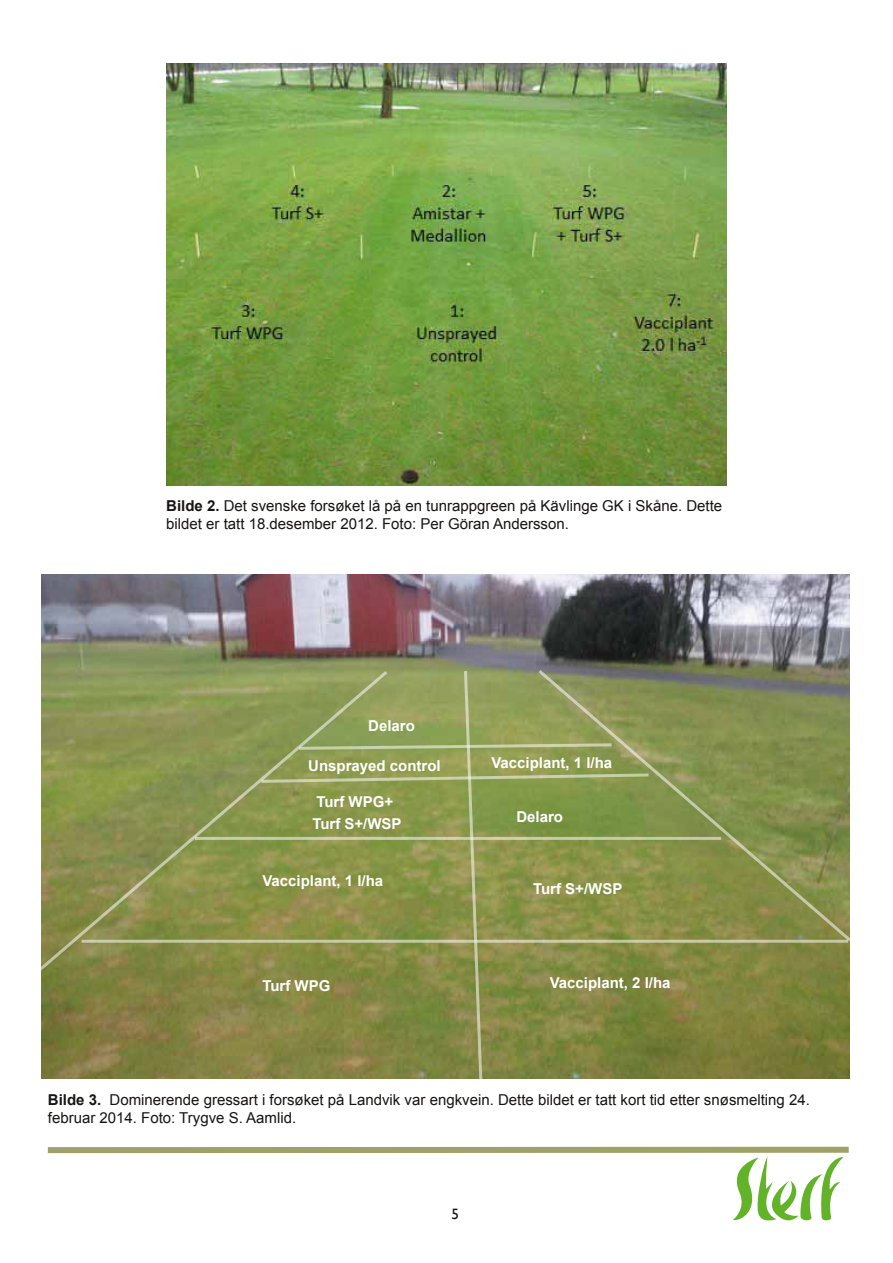
<style>
.page{position:relative;width:893px;height:1263px;background:#fff}
.page>*{position:absolute;margin:0;border:0;box-sizing:border-box;transform-origin:0 0}
.t1{font:15px/18px "Arial";color:#161514}
.t2{font:700 15px/21.6px "Arial";color:#fff}
.t3{font:15px "Gill Sans";color:#161514}
.s1{font-weight:700}
</style>
<div class="page">
<svg style="left:733px;top:1157px;width:110px;height:63px"></svg>
<div style="left:48px;top:1147px;width:801px;height:6px;background:#9fa166"></div>
<img style="left:42px;top:574px;width:808px;height:504px">
<svg style="left:41px;top:669px;width:219px;height:308px;background:#8a914f"></svg>
<svg style="left:537px;top:668px;width:313px;height:275px;background:#838c4f"></svg>
<svg style="left:260px;top:669px;width:390px;height:410px;background:#8a924d"></svg>
<hr style="left:195px;top:837px;width:526px;height:3px;background:#fff">
<hr style="left:82px;top:940px;width:766px;height:3px;background:#fff">
<img style="left:166px;top:64px;width:561px;height:421px">
<p class="t1" style="left:166px;top:496px;width:558px"><span class="s1">Bilde 2.</span> Det svenske forsøket lå på en tunrappgreen på Kävlinge GK i Skåne. Dette bildet er tatt 18.desember 2012. Foto: Per Göran Andersson.</p>
<p class="t2" style="left:368px;top:716px;width:48px">Delaro</p>
<p class="t2" style="left:308px;top:755px;width:134px">Unsprayed control</p>
<p class="t2" style="left:312px;top:791px;width:91px">Turf WPG+<br>Turf S+/WSP</p>
<p class="t2" style="left:262px;top:870px;width:122px">Vacciplant, 1 l/ha</p>
<p class="t2" style="left:262px;top:975px;width:69px">Turf WPG</p>
<p class="t2" style="left:491px;top:752px;width:122px">Vacciplant, 1 l/ha</p>
<p class="t2" style="left:516px;top:806px;width:48px">Delaro</p>
<p class="t2" style="left:533px;top:878px;width:91px">Turf S+/WSP</p>
<p class="t2" style="left:550px;top:972px;width:122px">Vacciplant, 2 l/ha</p>
<p class="t1" style="left:48px;top:1090px;width:763px"><span class="s1">Bilde 3.</span> Dominerende gressart i forsøket på Landvik var engkvein. Dette bildet er tatt kort tid etter snøsmelting 24. februar 2014. Foto: Trygve S. Aamlid.</p>
<p class="t3" style="left:451px;top:1206px;width:9px">5</p>
</div>
